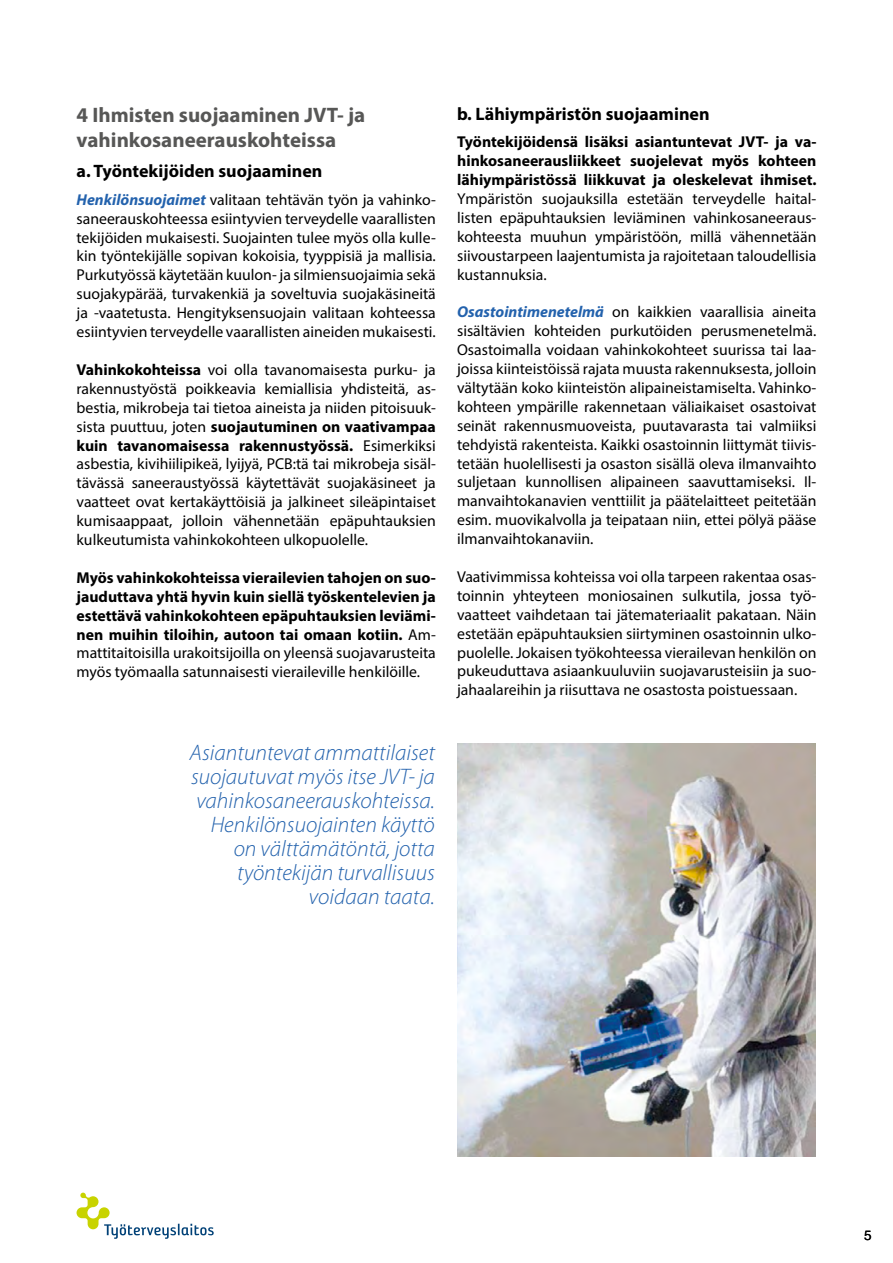
<style>
.page{position:relative;width:893px;height:1263px;background:#fff}
.page>*{position:absolute;margin:0;border:0;box-sizing:border-box;transform-origin:0 0}
.t1{font:italic 300 22.5px/24px "Myriad Pro";color:#2362ad;text-align:right}
.t2{font:700 21px/25.2px "Myriad Pro";color:#575756}
.t3{font:700 18px "Myriad Pro";color:#000}
.t4{font:15.75px/18.9px "Myriad Pro";color:#000;text-align:justify}
.t5{font:700 15.75px/18.9px "Myriad Pro";color:#000;text-align:justify}
.t6{font:13.5px "Helvetica LT Std";color:#000}
.s1{font-weight:700;font-style:italic;color:#2362ad}
.s2{font-weight:700}
.s3{font-weight:400}
</style>
<div class="page">
<svg style="left:77px;top:1193px;width:137px;height:46px"></svg>
<img style="left:457px;top:743px;width:359px;height:414px">
<h2 class="t2" style="left:77px;top:102px;width:290px">4 Ihmisten suojaaminen JVT- ja vahinkosaneerauskohteissa</h2>
<p class="t3" style="left:77px;top:160px;width:247px">a. Työntekijöiden suojaaminen</p>
<p class="t4" style="left:77px;top:190px;width:361px"><span class="s1">Henkilönsuojaimet</span> valitaan tehtävän työn ja vahinko&shy;saneerauskohteessa esiintyvien terveydelle vaarallisten tekijöiden mukaisesti. Suojainten tulee myös olla kulle&shy;kin työntekijälle sopivan kokoisia, tyyppisiä ja mallisia.<br>Purkutyössä käytetään kuulon- ja silmiensuojaimia sekä suojakypärää, turvakenkiä ja soveltuvia suojakäsineitä ja -vaatetusta. Hengityksensuojain valitaan kohteessa esiintyvien terveydelle vaarallisten aineiden mukaisesti.</p>
<p class="t4" style="left:77px;top:360px;width:361px"><span class="s2">Vahinkokohteissa</span> voi olla tavanomaisesta purku- ja rakennustyöstä poikkeavia kemiallisia yhdisteitä, as&shy;bestia, mikrobeja tai tietoa aineista ja niiden pitoisuuk&shy;sista puuttuu, joten <span class="s2">suojautuminen on vaativampaa kuin tavanomaisessa rakennustyössä.</span> Esimerkiksi asbestia, kivihiilipikeä, lyijyä, PCB:tä tai mikrobeja sisäl&shy;tävässä saneeraustyössä käytettävät suojakäsineet ja vaatteet ovat kertakäyttöisiä ja jalkineet sileäpintaiset kumisaappaat, jolloin vähennetään epäpuhtauksien kulkeutumista vahinkokohteen ulkopuolelle.</p>
<p class="t5" style="left:77px;top:567px;width:361px">Myös vahinkokohteissa vierailevien tahojen on suo&shy;jauduttava yhtä hyvin kuin siellä työskentelevien ja estettävä vahinkokohteen epäpuhtauksien leviämi&shy;nen muihin tiloihin, autoon tai omaan kotiin. <span class="s3">Am&shy;mattitaitoisilla urakoitsijoilla on yleensä suojavarusteita myös työmaalla satunnaisesti vieraileville henkilöille.</span></p>
<h1 class="t1" style="left:190px;top:741px;width:247px">Asiantuntevat ammattilaiset suojautuvat myös itse JVT- ja vahinkosaneerauskohteissa.<br>Henkilönsuojainten käyttö on välttämätöntä, jotta työntekijän turvallisuus voidaan taata.</h1>
<p class="t3" style="left:457px;top:102px;width:254px">b. Lähiympäristön suojaaminen</p>
<p class="t5" style="left:457px;top:132px;width:361px">Työntekijöidensä lisäksi asiantuntevat JVT- ja va&shy;hinkosaneerausliikkeet suojelevat myös kohteen lähiympäristössä liikkuvat ja oleskelevat ihmiset.</p>
<p class="t4" style="left:457px;top:189px;width:361px">Ympäristön suojauksilla estetään terveydelle haital&shy;listen epäpuhtauksien leviäminen vahinkosaneeraus&shy;kohteesta muuhun ympäristöön, millä vähennetään siivoustarpeen laajentumista ja rajoitetaan taloudellisia kustannuksia.</p>
<p class="t4" style="left:457px;top:302px;width:361px"><span class="s1">Osastointimenetelmä</span> on kaikkien vaarallisia aineita sisältävien kohteiden purkutöiden perusmenetelmä.<br>Osastoimalla voidaan vahinkokohteet suurissa tai laa&shy;joissa kiinteistöissä rajata muusta rakennuksesta, jolloin vältytään koko kiinteistön alipaineistamiselta. Vahinko&shy;kohteen ympärille rakennetaan väliaikaiset osastoivat seinät rakennusmuoveista, puutavarasta tai valmiiksi tehdyistä rakenteista. Kaikki osastoinnin liittymät tiivis&shy;tetään huolellisesti ja osaston sisällä oleva ilmanvaihto suljetaan kunnollisen alipaineen saavuttamiseksi. I l&shy;manvaihtokanavien venttiilit ja päätelaitteet peitetään esim. muovikalvolla ja teipataan niin, ettei pölyä pääse ilmanvaihtokanaviin.</p>
<p class="t4" style="left:457px;top:567px;width:361px">Vaativimmissa kohteissa voi olla tarpeen rakentaa osas&shy;toinnin yhteyteen moniosainen sulkutila, jossa työ&shy;vaatteet vaihdetaan tai jätemateriaalit pakataan. Näin estetään epäpuhtauksien siirtyminen osastoinnin ulko&shy;puolelle. Jokaisen työkohteessa vierailevan henkilön on pukeuduttava asiaankuuluviin suojavarusteisiin ja suo&shy;jahaalareihin ja riisuttava ne osastosta poistuessaan.</p>
<p class="t6" style="left:864px;top:1227px;width:9px">5</p>
</div>
